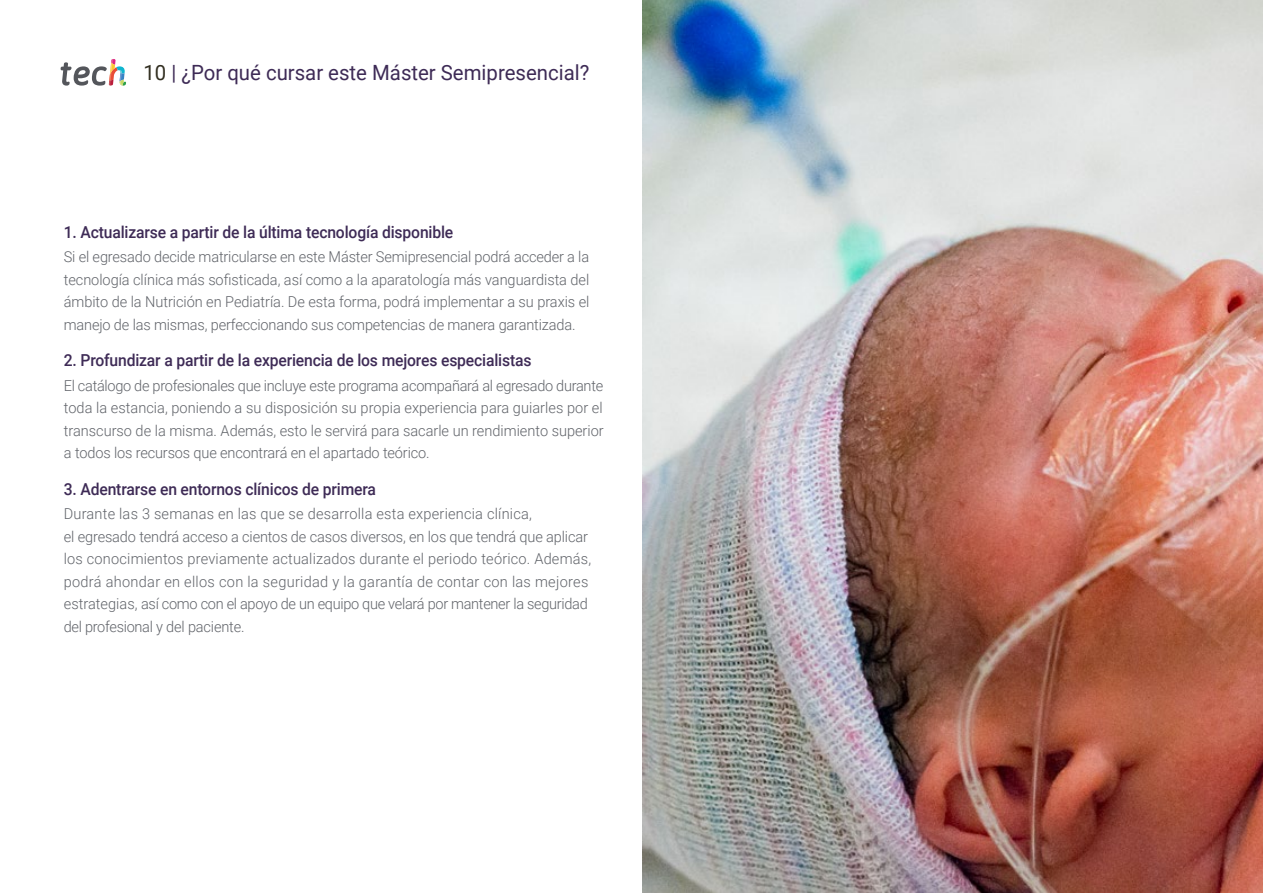
<style>
.page{position:relative;width:1263px;height:893px;background:#fff}
.page>*{position:absolute;margin:0;border:0;box-sizing:border-box;transform-origin:0 0}
.t1{font:21px "Roboto";color:#3e2b56}
.t2{font:500 16.5px "Roboto";letter-spacing:-.01em;color:#3e2b56;scale:.95 1}
.t3{font:300 15px/22.5px "Roboto";letter-spacing:-.01em;color:#61646a;text-align:justify}
.t4{font:300 15px/22.5px "Roboto";letter-spacing:.015em;color:#61646a}
.s1{color:#312e20}
</style>
<div class="page">
<svg style="left:61px;top:59px;width:65px;height:27px"></svg>
<img style="left:642px;top:0;width:621px;height:893px">
<h1 class="t1" style="left:144px;top:57px;width:447px"><span class="s1">10</span> | ¿Por qué cursar este Máster Semipresencial?</h1>
<p class="t2" style="left:64px;top:220px;width:411px">1. Actualizarse a partir de la última tecnología disponible</p>
<p class="t3" style="left:64px;top:245px;width:527px">Si el egresado decide matricularse en este Máster Semipresencial podrá acceder a la tecnología clínica más sofisticada, así como a la aparatología más vanguardista del ámbito de la Nutrición en Pediatría. De esta forma, podrá implementar a su praxis el manejo de las mismas, perfeccionando sus competencias de manera garantizada.</p>
<p class="t2" style="left:64px;top:349px;width:494px">2. Profundizar a partir de la experiencia de los mejores especialistas</p>
<p class="t3" style="left:64px;top:374px;width:541px">El catálogo de profesionales que incluye este programa acompañará al egresado durante toda la estancia, poniendo a su disposición su propia experiencia para guiarles por el transcurso de la misma. Además, esto le servirá para sacarle un rendimiento superior a todos los recursos que encontrará en el apartado teórico.</p>
<p class="t2" style="left:64px;top:477px;width:330px">3. Adentrarse en entornos clínicos de primera</p>
<p class="t4" style="left:64px;top:502px;width:529px">Durante las 3 semanas en las que se desarrolla esta experiencia clínica,<br>el egresado tendrá acceso a cientos de casos diversos, en los que tendrá que aplicar los conocimientos previamente actualizados durante el periodo teórico. Además, podrá ahondar en ellos con la seguridad y la garantía de contar con las mejores estrategias, así como con el apoyo de un equipo que velará por mantener la seguridad del profesional y del paciente.</p>
</div>
